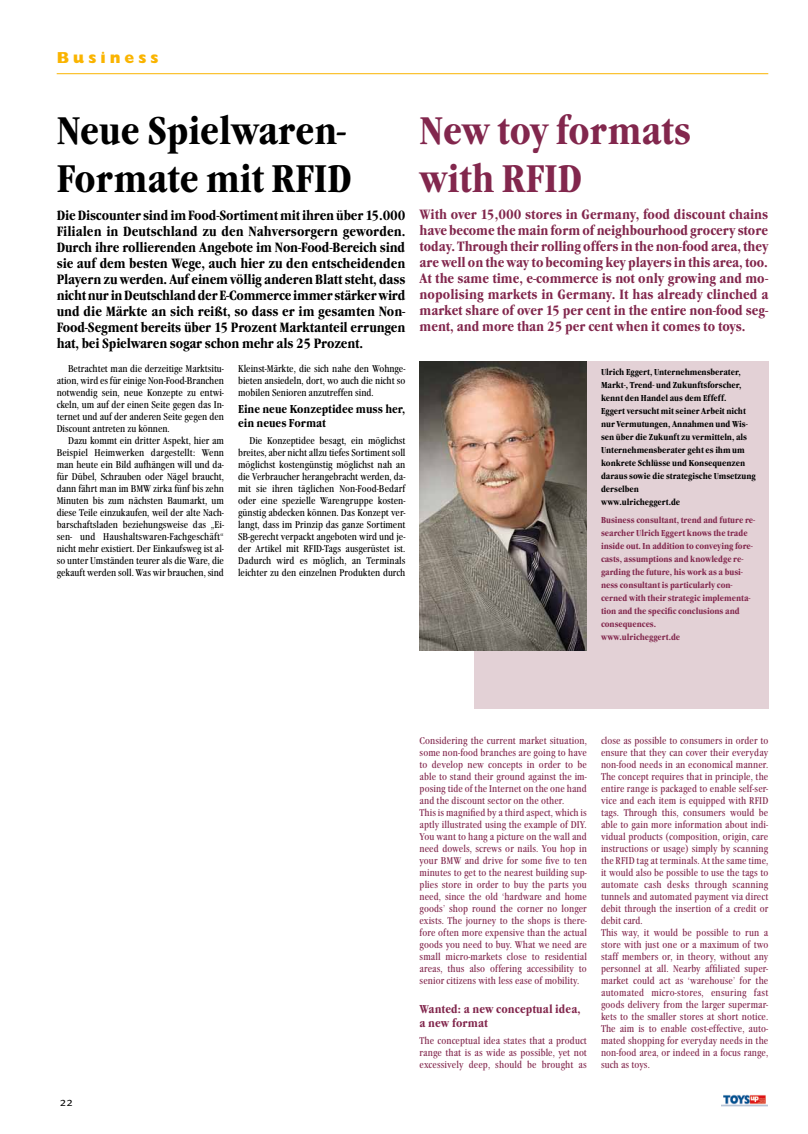
<style>
.page{position:relative;width:808px;height:1134px;background:#fff}
.page>*{position:absolute;margin:0;border:0;box-sizing:border-box;transform-origin:0 0}
.t1{font:700 condensed 40px/48px "Garamond Itc T";color:#000}
.t2{font:700 condensed 40px/48px "Garamond Itc T";color:#82274d}
.t3{font:800 16px "Gill Sans";letter-spacing:.25em;color:#fab400}
.t4{font:700 condensed 14px/16px "Garamond Itc T";letter-spacing:-.01em;color:#000;text-align:justify}
.t5{font:700 condensed 14px/16px "Garamond Itc T";color:#82274d;text-align:justify}
.t6{font:700 condensed 12px/14px "Garamond Itc T";color:#000}
.t7{font:700 condensed 12px/14px "Garamond Itc T";letter-spacing:.01em;color:#82274d}
.t8{font:12px "Meta Normal";color:#000}
.t9{font:condensed 10.2px/12px "Garamond Itc T";letter-spacing:.01em;color:#82274d}
.t10{font:condensed 10.2px/12px "Garamond Itc T";color:#000;text-align:justify}
.t11{font:700 condensed 9px/13px "Garamond Itc T";color:#000}
.t12{font:700 condensed 9px/13px "Garamond Itc T";color:#82274d}
</style>
<div class="page">
<img style="left:722px;top:1094px;width:45px;height:13px">
<hr style="left:57px;top:73px;width:711px;height:1px;background:#fab400">
<div style="left:474px;top:361px;width:294px;height:348px;background:#e3d1d6"></div>
<img style="left:420px;top:361px;width:167px;height:289px">
<h2 class="t3" style="left:57px;top:48px;width:103px">Business</h2>
<h1 class="t1" style="left:57px;top:106px;width:297px">Neue Spielwaren-<br>Formate mit RFID</h1>
<h1 class="t2" style="left:420px;top:106px;width:273px">New toy formats with RFID</h1>
<p class="t4" style="left:57px;top:208px;width:350px">Die Discounter sind im Food-Sortiment mit ihren über 15.000<br>Filialen in Deutschland zu den Nahversorgern geworden.<br>Durch ihre rollierenden Angebote im Non-Food-Bereich sind sie auf dem besten Wege, auch hier zu den entscheidenden Playern zu werden. Auf einem völlig anderen Blatt steht, dass nicht nur in Deutschland der E-Commerce immer stärker wird und die Märkte an sich reißt, so dass er im gesamten Non-Food-Segment bereits über 15 Prozent Marktanteil errungen hat, bei Spielwaren sogar schon mehr als 25 Prozent.</p>
<p class="t10" style="left:57px;top:363px;width:169px;text-indent:11px">Betrachtet man die derzeitige Marktsitu&shy;ation, wird es für einige Non-Food-Branchen notwendig sein, neue Konzepte zu entwi&shy;ckeln, um auf der einen Seite gegen das In&shy;ternet und auf der anderen Seite gegen den Discount antreten zu können.</p>
<p class="t10" style="left:57px;top:435px;width:169px;text-indent:11px">Dazu kommt ein dritter Aspekt, hier am Beispiel Heimwerken dargestellt: Wenn man heute ein Bild aufhängen will und da&shy;für Dübel, Schrauben oder Nägel braucht, dann fährt man im BMW zirka fünf bis zehn Minuten bis zum nächsten Baumarkt, um diese Teile einzukaufen, weil der alte Nach&shy;barschaftsladen beziehungsweise das „Ei&shy;sen- und Haushaltswaren-Fachgeschäft“ nicht mehr existiert. Der Einkaufsweg ist al&shy;so unter Umständen teurer als die Ware, die gekauft werden soll. Was wir brauchen, sind</p>
<p class="t10" style="left:238px;top:363px;width:169px">Kleinst-Märkte, die sich nahe den Wohnge&shy;bieten ansiedeln, dort, wo auch die nicht so mobilen Senioren anzutreffen sind.</p>
<p class="t6" style="left:238px;top:402px;width:169px">Eine neue Konzeptidee muss her, ein neues Format</p>
<p class="t10" style="left:238px;top:435px;width:169px;text-indent:11px">Die Konzeptidee besagt, ein möglichst breites, aber nicht allzu tiefes Sortiment soll möglichst kostengünstig möglichst nah an die Verbraucher herangebracht werden, da&shy;mit sie ihren täglichen Non-Food-Bedarf oder eine spezielle Warengruppe kosten&shy;günstig abdecken können. Das Konzept ver&shy;langt, dass im Prinzip das ganze Sortiment SB-gerecht verpackt angeboten wird und je&shy;der Artikel mit RFID-Tags ausgerüstet ist.<br>Dadurch wird es möglich, an Terminals leichter zu den einzelnen Produkten durch</p>
<p class="t5" style="left:420px;top:206px;width:350px">With over 15,000 stores in Germany, food discount chains have become the main form of neighbourhood grocery store today. Through their rolling offers in the non-food area, they are well on the way to becoming key players in this area, too.<br>At the same time, e-commerce is not only growing and mo&shy;nopolising markets in Germany. It has already clinched a market share of over 15 per cent in the entire non-food seg&shy;ment, and more than 25 per cent when it comes to toys.</p>
<p class="t11" style="left:601px;top:366px;width:156px">Ulrich Eggert, Unternehmensberater, Markt-, Trend- und Zukunftsforscher, kennt den Handel aus dem Effeff.<br>Eggert versucht mit seiner Arbeit nicht nur Vermutungen, Annahmen und Wis&shy;sen über die Zukunft zu vermitteln, als Unternehmensberater geht es ihm um konkrete Schlüsse und Konsequenzen daraus sowie die strategische Umsetzung derselben<br>www.ulricheggert.de</p>
<p class="t12" style="left:601px;top:513px;width:156px">Business consultant, trend and future re&shy;searcher Ulrich Eggert knows the trade inside out. In addition to conveying fore&shy;casts, assumptions and knowledge re&shy;garding the future, his work as a busi&shy;ness consultant is particularly con&shy;cerned with their strategic implementa&shy;tion and the specific conclusions and consequences.<br>www.ulricheggert.de</p>
<p class="t8" style="left:60px;top:1094px;width:15px">22</p>
<p class="t9" style="left:420px;top:734px;width:169px">Considering the current market situation, some non-food branches are going to have to develop new concepts in order to be able to stand their ground against the im&shy;posing tide of the Internet on the one hand and the discount sector on the other.<br>This is magnified by a third aspect, which is aptly illustrated using the example of DIY.<br>You want to hang a picture on the wall and need dowels, screws or nails. You hop in your BMW and drive for some five to ten minutes to get to the nearest building sup&shy;plies store in order to buy the parts you need, since the old ‘hardware and home goods’ shop round the corner no longer exists. The journey to the shops is there&shy;fore often more expensive than the actual goods you need to buy. What we need are small micro-markets close to residential areas, thus also offering accessibility to senior citizens with less ease of mobility.</p>
<p class="t7" style="left:420px;top:1002px;width:163px">Wanted: a new conceptual idea, a new format</p>
<p class="t9" style="left:420px;top:1035px;width:169px;text-align:justify">The conceptual idea states that a product range that is as wide as possible, yet not excessively deep, should be brought as</p>
<p class="t9" style="left:601px;top:735px;width:169px">close as possible to consumers in order to ensure that they can cover their everyday non-food needs in an economical manner.<br>The concept requires that in principle, the entire range is packaged to enable self-ser&shy;vice and each item is equipped with RFID tags. Through this, consumers would be able to gain more information about indi&shy;vidual products (composition, origin, care instructions or usage) simply by scanning the RFID tag at terminals. At the same time, it would also be possible to use the tags to automate cash desks through scanning tunnels and automated payment via direct debit through the insertion of a credit or debit card.<br>This way, it would be possible to run a store with just one or a maximum of two staff members or, in theory, without any personnel at all. Nearby affiliated super&shy;market could act as ‘warehouse’ for the automated micro-stores, ensuring fast goods delivery from the larger supermar&shy;kets to the smaller stores at short notice.<br>The aim is to enable cost-effective, auto&shy;mated shopping for everyday needs in the non-food area, or indeed in a focus range, such as toys.</p>
</div>
